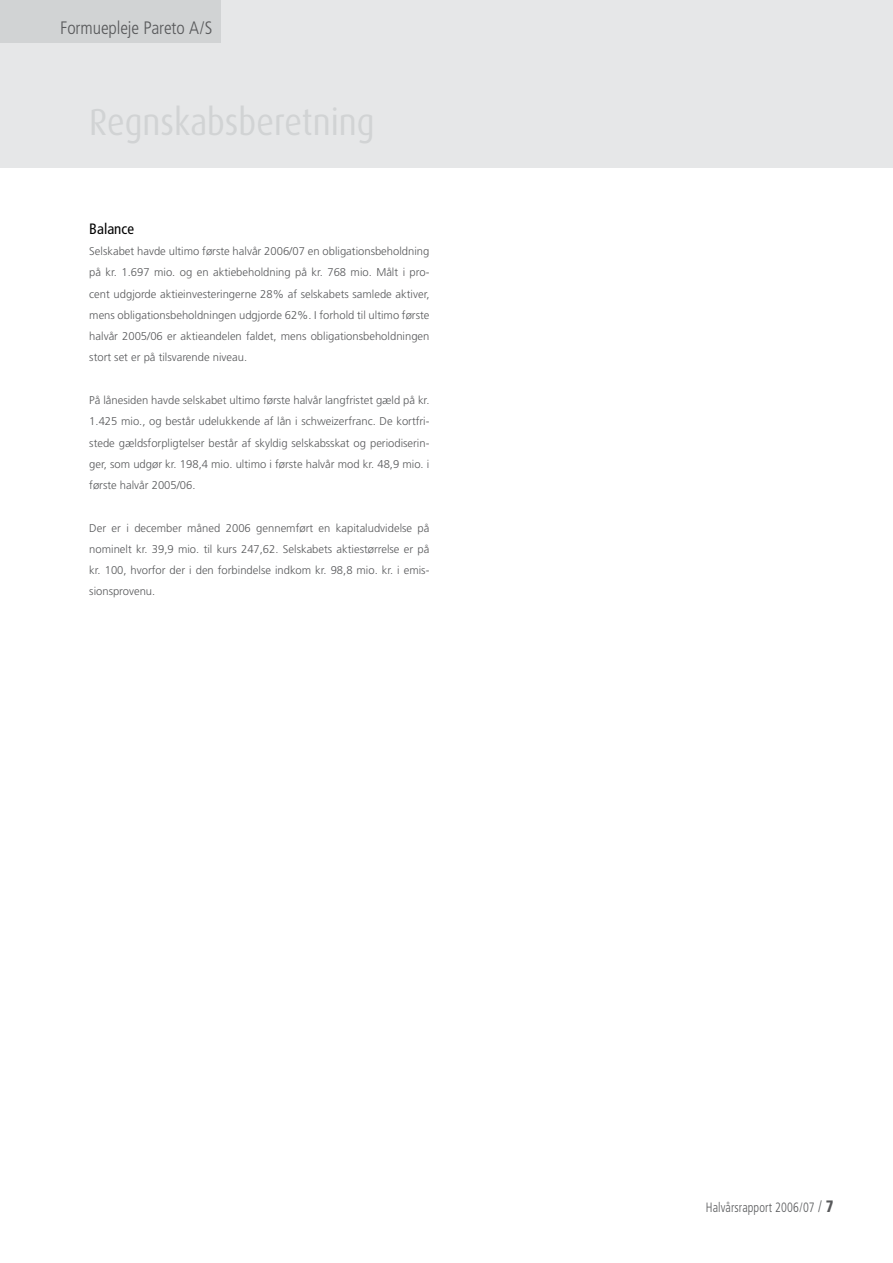
<style>
.page{position:relative;width:893px;height:1263px;background:#fff}
.page>*{position:absolute;margin:0;border:0;box-sizing:border-box;transform-origin:0 0}
.t1{font:37.5px "Dax";color:#d1d3d4;scale:.9 1}
.t2{font:300 condensed 18px "Frutiger";letter-spacing:-.005em;color:#58595b}
.t3{font:condensed 15px "Frutiger";color:#000}
.t4{font:300 condensed 13.5px "Frutiger";letter-spacing:.005em;color:#58595b;scale:.9 1}
.t5{font:300 11.25px/21.3px "Frutiger";color:#58595b;text-align:justify}
.s1{font-size:16.5px}
</style>
<div class="page">
<div style="left:0;top:0;width:893px;height:170px;background:#e6e7e8"></div>
<div style="left:0;top:0;width:221px;height:43px;background:#d1d3d4"></div>
<hr style="left:0;top:168px;width:893px;height:4px;background:#fff">
<h2 class="t2" style="left:60px;top:18px;width:154px">Formuepleje Pareto A/S</h2>
<h1 class="t1" style="left:89px;top:102px;width:318px">Regnskabsberetning</h1>
<h3 class="t3" style="left:89px;top:220px;width:46px">Balance</h3>
<p class="t5" style="left:89px;top:241px;width:342px">Selskabet havde ultimo første halvår 2006/07 en obligationsbeholdning på kr. 1.697 mio. og en aktiebeholdning på kr. 768 mio. Målt i pro&shy;cent udgjorde aktieinvesteringerne 28% af selskabets samlede aktiver, mens obligationsbeholdningen udgjorde 62%. I forhold til ultimo første halvår 2005/06 er aktieandelen faldet, mens obligationsbeholdningen stort set er på tilsvarende niveau.</p>
<p class="t5" style="left:89px;top:389px;width:342px">På lånesiden havde selskabet ultimo første halvår langfristet gæld på kr.<br>1.425 mio., og består udelukkende af lån i schweizerfranc. De kortfri&shy;stede gældsforpligtelser består af skyldig selskabsskat og periodiserin&shy;ger, som udgør kr. 198,4 mio. ultimo i første halvår mod kr. 48,9 mio. i første halvår 2005/06.</p>
<p class="t5" style="left:89px;top:517px;width:342px">Der er i december måned 2006 gennemført en kapitaludvidelse på nominelt kr. 39,9 mio. til kurs 247,62. Selskabets aktiestørrelse er på kr. 100, hvorfor der i den forbindelse indkom kr. 98,8 mio. kr. i emis&shy;sionsprovenu.</p>
<p class="t4" style="left:706px;top:1199px;width:131px">Halvårsrapport 2006/07 <span class="s1">/</span></p>
</div>
